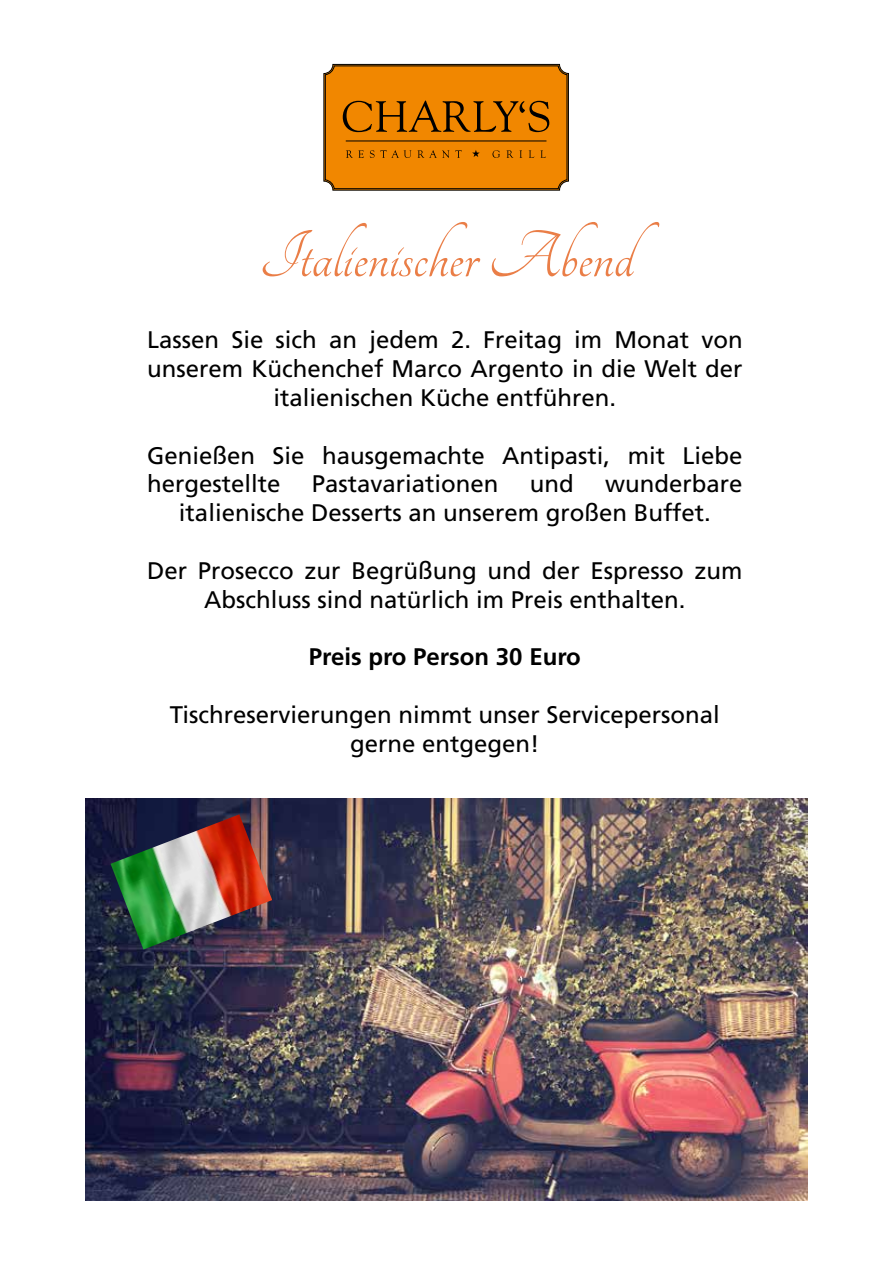
<style>
.page{position:relative;width:893px;height:1263px;background:#fff}
.page>*{position:absolute;margin:0;border:0;box-sizing:border-box;transform-origin:0 0}
.t1{font:72px "Tangerine";color:#ea7e47}
.t2{font:24px/28.8px "Frutiger LT Std";color:#000;text-align:center}
.t3{font:700 24px "Frutiger LT Std";color:#000}
</style>
<div class="page">
<svg style="left:323px;top:64px;width:246px;height:126px;background:#d97a02"></svg>
<img style="left:85px;top:798px;width:723px;height:403px">
<img style="left:111px;top:814px;width:161px;height:135px">
<h1 class="t1" style="left:259px;top:221px;width:376px">Italienischer Abend</h1>
<p class="t2" style="left:147px;top:326px;width:597px">Lassen Sie sich an jedem 2. Freitag im Monat von unserem Küchenchef Marco Argento in die Welt der italienischen Küche entführen.</p>
<p class="t2" style="left:147px;top:441px;width:597px;text-align:left">Genießen Sie hausgemachte Antipasti, mit Liebe hergestellte</p>
<p class="t2" style="left:179px;top:470px;width:565px;text-align:left;text-indent:426px">wunderbare italienische Desserts an unserem großen Buffet.</p>
<p class="t2" style="left:147px;top:556px;width:597px">Der Prosecco zur Begrüßung und der Espresso zum<br>Abschluss sind natürlich im Preis enthalten.</p>
<p class="t3" style="left:309px;top:643px;width:274px">Preis pro Person 30 Euro</p>
<p class="t2" style="left:170px;top:700px;width:551px">Tischreservierungen nimmt unser Servicepersonal gerne entgegen!</p>
<p class="t2" style="left:312px;top:470px;width:188px">Pastavariationen</p>
<p class="t2" style="left:530px;top:470px;width:45px">und</p>
</div>
